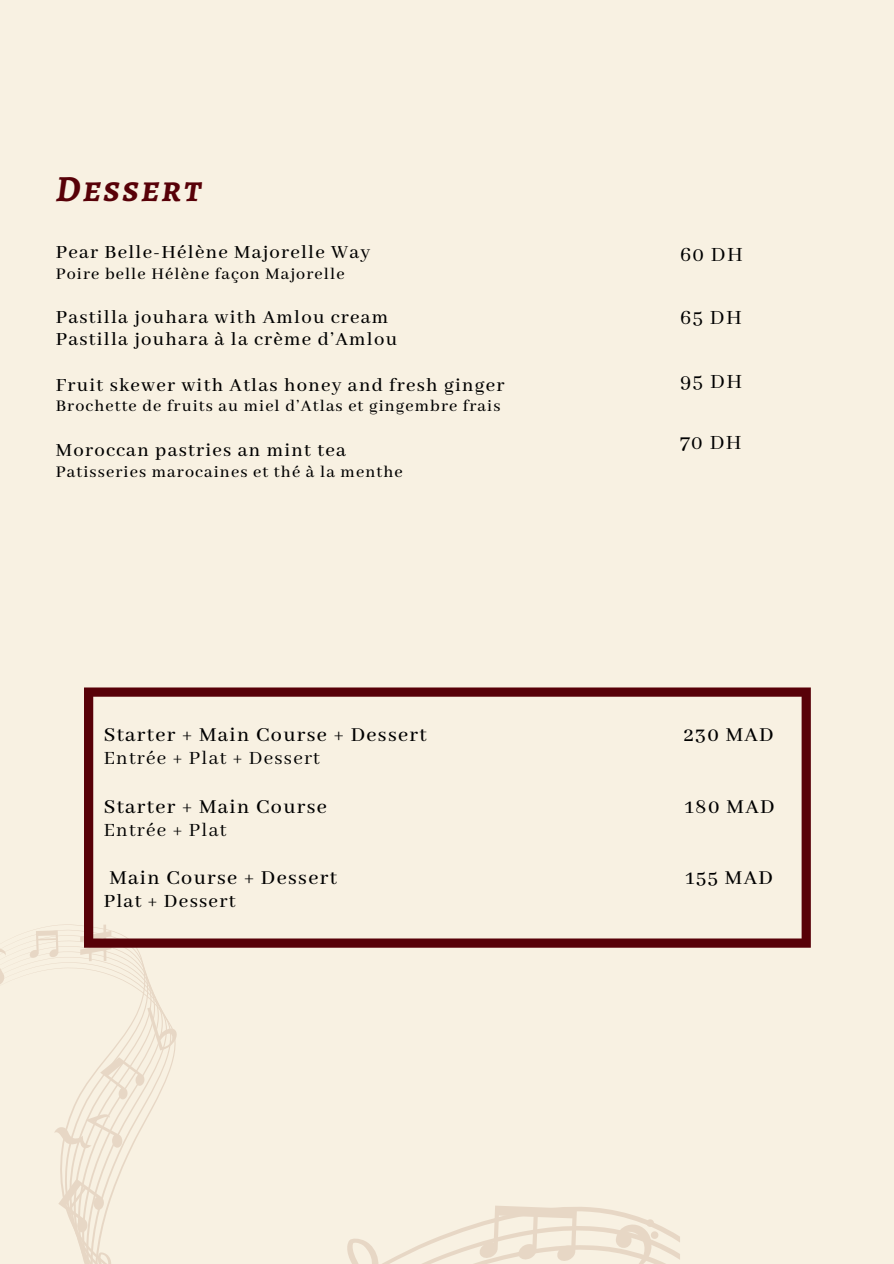
<style>
.page{position:relative;width:894px;height:1264px;background:#fff}
.page>*{position:absolute;margin:0;border:0;box-sizing:border-box;transform-origin:0 0}
.t1{font:italic 700 37.05px "Alegreya SC";letter-spacing:.06em;color:#580108}
.t2{font:22.5px "Abhaya Libre";letter-spacing:.06em;color:#000}
.t3{font:500 22.05px "Abhaya Libre";letter-spacing:.06em;color:#000}
.t4{font:20.85px "Abhaya Libre";letter-spacing:.06em;color:#000}
.t5{font:500 20.85px "Abhaya Libre";letter-spacing:.06em;color:#000}
.t6{font:500 20.7px/22.6px "Abhaya Libre";letter-spacing:.06em;color:#000}
.t7{font:500 18.15px "Abhaya Libre";letter-spacing:.06em;color:#000}
.t8{font:500 18px "Abhaya Libre";letter-spacing:.06em;color:#000}
</style>
<div class="page">
<div style="left:0;top:0;width:893px;height:1263px;background:#f8f1e2"></div>
<svg style="left:35px;top:967px;width:644px;height:296px"></svg>
<svg style="left:100px;top:1057px;width:45px;height:42px"></svg>
<svg style="left:147px;top:1007px;width:31px;height:43px"></svg>
<svg style="left:478px;top:1205px;width:98px;height:56px"></svg>
<svg style="left:58px;top:1178px;width:46px;height:54px"></svg>
<svg style="left:29px;top:930px;width:30px;height:28px"></svg>
<svg style="left:80px;top:925px;width:31px;height:36px"></svg>
<svg style="left:54px;top:1111px;width:68px;height:38px"></svg>
<svg style="left:0;top:948px;width:6px;height:36px"></svg>
<svg style="left:344px;top:1237px;width:74px;height:26px"></svg>
<svg style="left:92px;top:1251px;width:31px;height:12px"></svg>
<svg style="left:615px;top:1218px;width:43px;height:45px"></svg>
<svg style="left:84px;top:687px;width:726px;height:260px"></svg>
<h1 class="t1" style="left:56px;top:163px;width:147px">Dessert</h1>
<p class="t6" style="left:56px;top:241px;width:316px">Pear Belle-Hélène Majorelle Way</p>
<p class="t8" style="left:56px;top:263px;width:290px">Poire belle Hélène façon Majorelle</p>
<p class="t6" style="left:56px;top:306px;width:343px">Pastilla jouhara with Amlou cream<br>Pastilla jouhara à la crème d’Amlou</p>
<p class="t6" style="left:56px;top:374px;width:450px">Fruit skewer with Atlas honey and fresh ginger</p>
<p class="t8" style="left:56px;top:396px;width:446px">Brochette de fruits au miel d’Atlas et gingembre frais</p>
<p class="t6" style="left:56px;top:439px;width:291px">Moroccan pastries an mint tea</p>
<p class="t7" style="left:56px;top:461px;width:348px">Patisseries marocaines et thé à la menthe</p>
<p class="t2" style="left:679px;top:242px;width:65px">60 DH</p>
<p class="t2" style="left:679px;top:305px;width:63px">65 DH</p>
<p class="t2" style="left:679px;top:369px;width:64px">95 DH</p>
<p class="t2" style="left:679px;top:430px;width:63px">70 DH</p>
<p class="t3" style="left:104px;top:722px;width:324px">Starter + Main Course + Dessert</p>
<p class="t3" style="left:683px;top:722px;width:92px">230 MAD</p>
<p class="t4" style="left:104px;top:746px;width:218px">Entrée + Plat + Dessert</p>
<p class="t3" style="left:104px;top:794px;width:225px">Starter + Main Course</p>
<p class="t3" style="left:684px;top:794px;width:91px">180 MAD</p>
<p class="t4" style="left:104px;top:818px;width:124px">Entrée + Plat</p>
<p class="t3" style="left:109px;top:865px;width:229px">Main Course + Dessert</p>
<p class="t3" style="left:685px;top:865px;width:89px">155 MAD</p>
<p class="t5" style="left:104px;top:889px;width:133px">Plat + Dessert</p>
</div>
